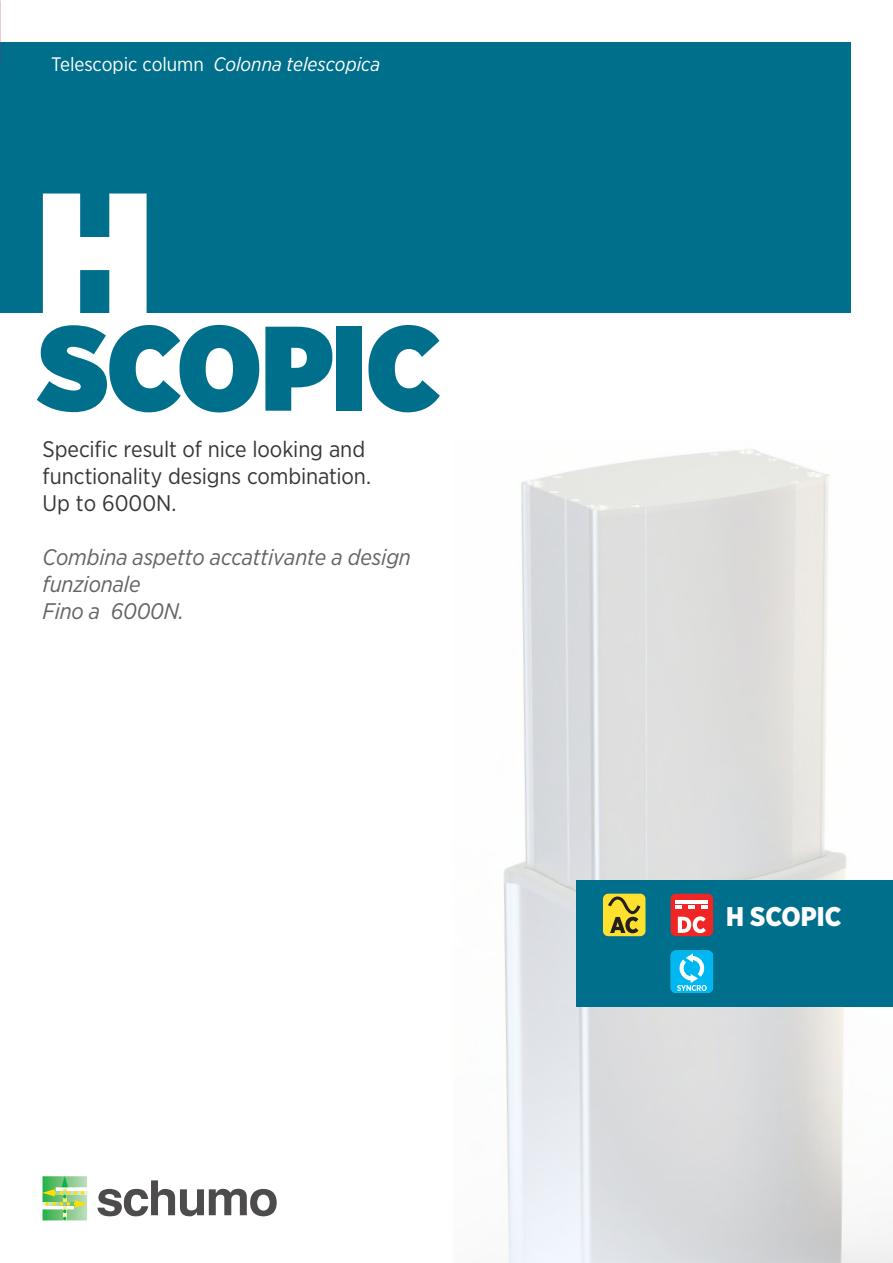
<style>
.page{position:relative;width:893px;height:1263px;background:#fff}
.page>*{position:absolute;margin:0;border:0;box-sizing:border-box;transform-origin:0 0}
.t1{font:900 172.5px "Gotham Narrow";color:#fff}
.t2{font:900 120px "Gotham Narrow";letter-spacing:-.01em;color:#006f8b}
.t3{font:900 27px "Gotham Narrow";letter-spacing:-.005em;color:#fff}
.t4{font:22.5px/27px "Gotham Narrow";letter-spacing:-.005em;color:#393535}
.t5{font:italic 22.5px/27.2px "Gotham Narrow";letter-spacing:-.005em;color:#656365}
.t6{font:italic 19.5px "Gotham Narrow";color:#fff}
.s1{font-style:normal}
</style>
<div class="page">
<img style="left:503px;top:449px;width:390px;height:814px">
<div style="left:0;top:43px;width:850px;height:270px;background:#006f8b"></div>
<div style="left:577px;top:880px;width:316px;height:126px;background:#006f8b"></div>
<div style="left:671px;top:894px;width:42px;height:42px;background:#f02625;border-radius:5px"></div>
<svg style="left:678px;top:916px;width:28px;height:17px"></svg>
<hr style="left:675px;top:900px;width:33px;height:3px;background:#fff">
<svg style="left:675px;top:905px;width:7px;height:3px"></svg>
<svg style="left:688px;top:905px;width:7px;height:3px"></svg>
<svg style="left:702px;top:905px;width:6px;height:3px"></svg>
<div style="left:603px;top:894px;width:42px;height:42px;background:#fde12e;border-radius:5px"></div>
<svg style="left:608px;top:896px;width:32px;height:37px"></svg>
<svg style="left:671px;top:950px;width:42px;height:43px;background:#31c4f1"></svg>
<svg style="left:97px;top:1180px;width:180px;height:36px"></svg>
<svg style="left:43px;top:1176px;width:44px;height:44px;background:#97d186"></svg>
<p class="t6" style="left:51px;top:52px;width:331px"><span class="s1">Telescopic column</span> Colonna telescopica</p>
<h1 class="t1" style="left:37px;top:137px;width:117px">H</h1>
<h2 class="t2" style="left:39px;top:287px;width:403px">SCOPIC</h2>
<p class="t4" style="left:43px;top:435px;width:330px">Specific result of nice looking and functionality designs combination.<br>Up to 6000N.</p>
<p class="t5" style="left:43px;top:543px;width:370px">Combina aspetto accattivante a design funzionale<br>Fino a 6000N.</p>
<p class="t3" style="left:726px;top:898px;width:117px">H SCOPIC</p>
</div>
